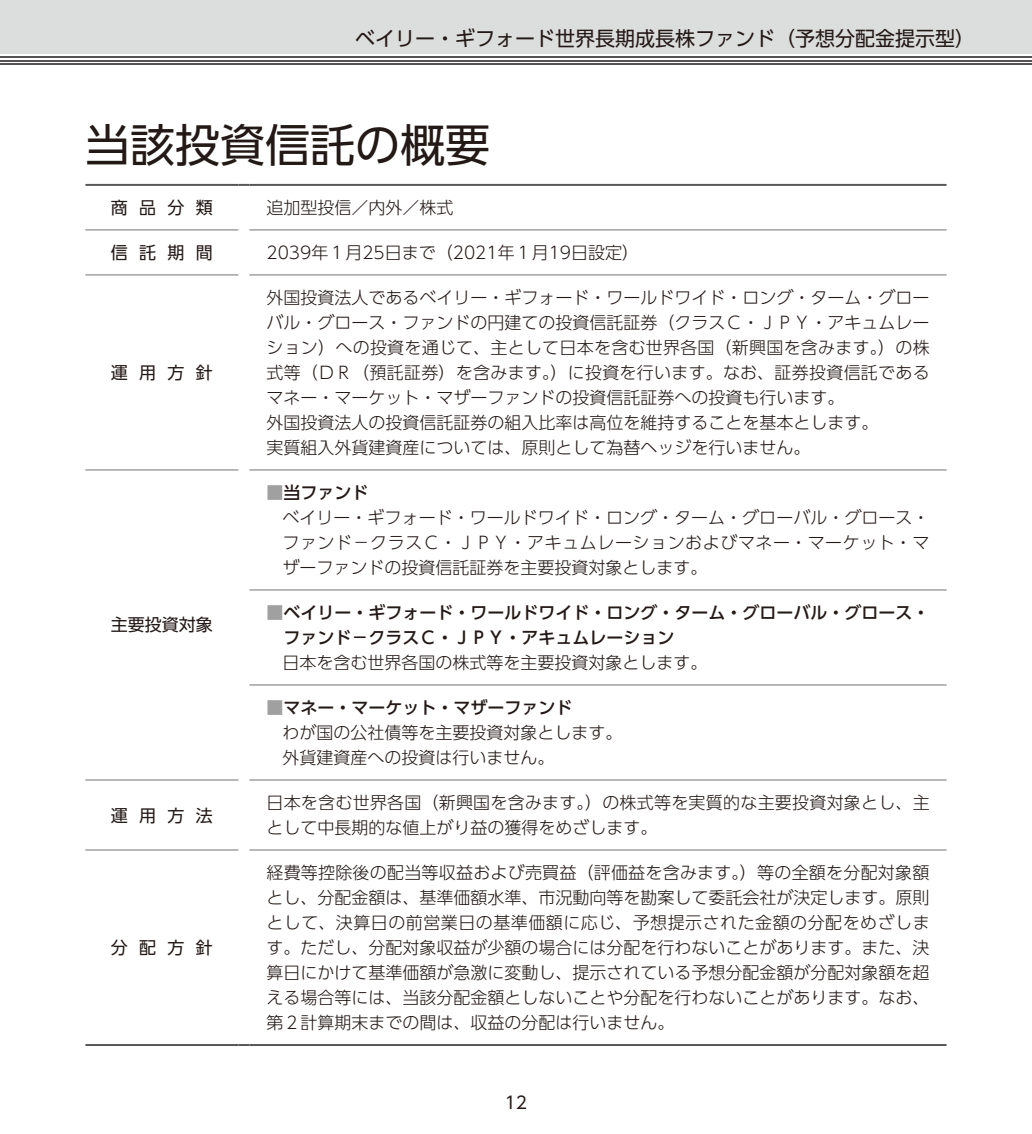
<style>
.page{position:relative;width:1032px;height:1134px;background:#fff}
.page>*{position:absolute;margin:0;border:0;box-sizing:border-box;transform-origin:0 0}
.t1{font:45px "UD Shin Go Pro";color:#231916}
.t2{font:20px "UD Shin Go Pro";color:#231916}
.t3{font:300 17px/25px "UD Shin Go Pro";color:#231916}
.t4{font:500 17px/25px "UD Shin Go Pro";color:#231916}
.t5{font:17px "UD Shin Go Pro";letter-spacing:.665em;color:#231916}
.s1{font-weight:500;color:#a0a0a1}
.s2{font-weight:500}
.s3{color:#a0a0a1}
</style>
<div class="page">
<div style="left:0;top:0;width:1032px;height:54px;background:#dcdddd"></div>
<hr style="left:0;top:63px;width:1032px;height:2px;background:#545252">
<hr style="left:0;top:60px;width:1032px;height:1px;background:#545252">
<hr style="left:0;top:56px;width:1032px;height:2px;background:#545252">
<hr style="left:85px;top:184px;width:153px;height:2px;background:#595857">
<svg style="left:238px;top:184px;width:11px;height:2px"></svg>
<hr style="left:249px;top:184px;width:697px;height:2px;background:#595857">
<hr style="left:85px;top:1044px;width:153px;height:2px;background:#595857">
<svg style="left:238px;top:1044px;width:11px;height:2px"></svg>
<hr style="left:249px;top:780px;width:697px;height:1px;background:#727272">
<hr style="left:249px;top:850px;width:697px;height:1px;background:#727272">
<hr style="left:85px;top:780px;width:153px;height:1px;background:#727272">
<hr style="left:85px;top:850px;width:153px;height:1px;background:#727272">
<hr style="left:249px;top:230px;width:697px;height:1px;background:#727272">
<hr style="left:249px;top:275px;width:697px;height:1px;background:#727272">
<hr style="left:249px;top:470px;width:697px;height:1px;background:#727272">
<hr style="left:249px;top:590px;width:697px;height:1px;background:#727272">
<hr style="left:249px;top:685px;width:697px;height:1px;background:#727272">
<hr style="left:85px;top:230px;width:153px;height:1px;background:#727272">
<hr style="left:85px;top:275px;width:153px;height:1px;background:#727272">
<hr style="left:85px;top:470px;width:153px;height:1px;background:#727272">
<hr style="left:249px;top:1044px;width:697px;height:2px;background:#595857">
<p class="t2" style="left:355px;top:22px;width:621px">ベイリー・ギフォード世界長期成長株ファンド（予想分配金提示型）</p>
<h1 class="t1" style="left:85px;top:108px;width:407px">当該投資信託の概要</h1>
<p class="t5" style="left:111px;top:194px;width:104px">商品分類</p>
<p class="t3" style="left:266px;top:195px;width:188px">追加型投信／内外／株式</p>
<p class="t5" style="left:111px;top:239px;width:104px">信託期間</p>
<p class="t3" style="left:266px;top:239px;width:374px">2039年１月25日まで（2021年１月19日設定）</p>
<p class="t5" style="left:111px;top:359px;width:104px">運用方針</p>
<p class="t5" style="left:111px;top:611px;width:104px">主要投資対象</p>
<p class="t5" style="left:111px;top:801px;width:104px">運用方法</p>
<p class="t5" style="left:111px;top:933px;width:104px">分配方針</p>
<p class="t3" style="left:266px;top:284px;width:665px">外国投資法人であるベイリー・ギフォード・ワールドワイド・ロング・ターム・グローバル・グロース・ファンドの円建ての投資信託証券（クラスＣ・ＪＰＹ・アキュムレーション）への投資を通じて、主として日本を含む世界各国（新興国を含みます。）の株式等（ＤＲ（預託証券）を含みます。）に投資を行います。なお、証券投資信託であるマネー・マーケット・マザーファンドの投資信託証券への投資も行います。<br>外国投資法人の投資信託証券の組入比率は高位を維持することを基本とします。<br>実質組入外貨建資産については、原則として為替ヘッジを行いません。</p>
<p class="t3" style="left:282px;top:479px;width:649px;text-indent:-16px"><span class="s1">■</span><span class="s2">当ファンド<br></span>ベイリー・ギフォード・ワールドワイド・ロング・ターム・グローバル・グロース・ファンド－クラスＣ・ＪＰＹ・アキュムレーションおよびマネー・マーケット・マザーファンドの投資信託証券を主要投資対象とします。</p>
<p class="t4" style="left:283px;top:599px;width:647px;text-indent:-17px"><span class="s3">■</span>ベイリー・ギフォード・ワールドワイド・ロング・ターム・グローバル・グロース・ファンド－クラスＣ・ＪＰＹ・アキュムレーション</p>
<p class="t3" style="left:282px;top:649px;width:426px">日本を含む世界各国の株式等を主要投資対象とします。</p>
<p class="t3" style="left:282px;top:694px;width:341px;text-indent:-16px"><span class="s1">■</span><span class="s2">マネー・マーケット・マザーファンド<br></span>わが国の公社債等を主要投資対象とします。外貨建資産への投資は行いません。</p>
<p class="t3" style="left:266px;top:789px;width:665px">日本を含む世界各国（新興国を含みます。）の株式等を実質的な主要投資対象とし、主として中長期的な値上がり益の獲得をめざします。</p>
<p class="t3" style="left:266px;top:859px;width:665px;text-align:justify">経費等控除後の配当等収益および売買益（評価益を含みます。）等の全額を分配対象額とし、分配金額は、基準価額水準、市況動向等を勘案して委託会社が決定します。原則として、決算日の前営業日の基準価額に応じ、予想提示された金額の分配をめざします。ただし、分配対象収益が少額の場合には分配を行わないことがあります。また、決算日にかけて基準価額が急激に変動し、提示されている予想分配金額が分配対象額を超える場合等には、当該分配金額としないことや分配を行わないことがあります。なお、第２計算期末までの間は、収益の分配は行いません。</p>
<p class="t5" style="left:505px;top:1089px;width:24px">12</p>
</div>
